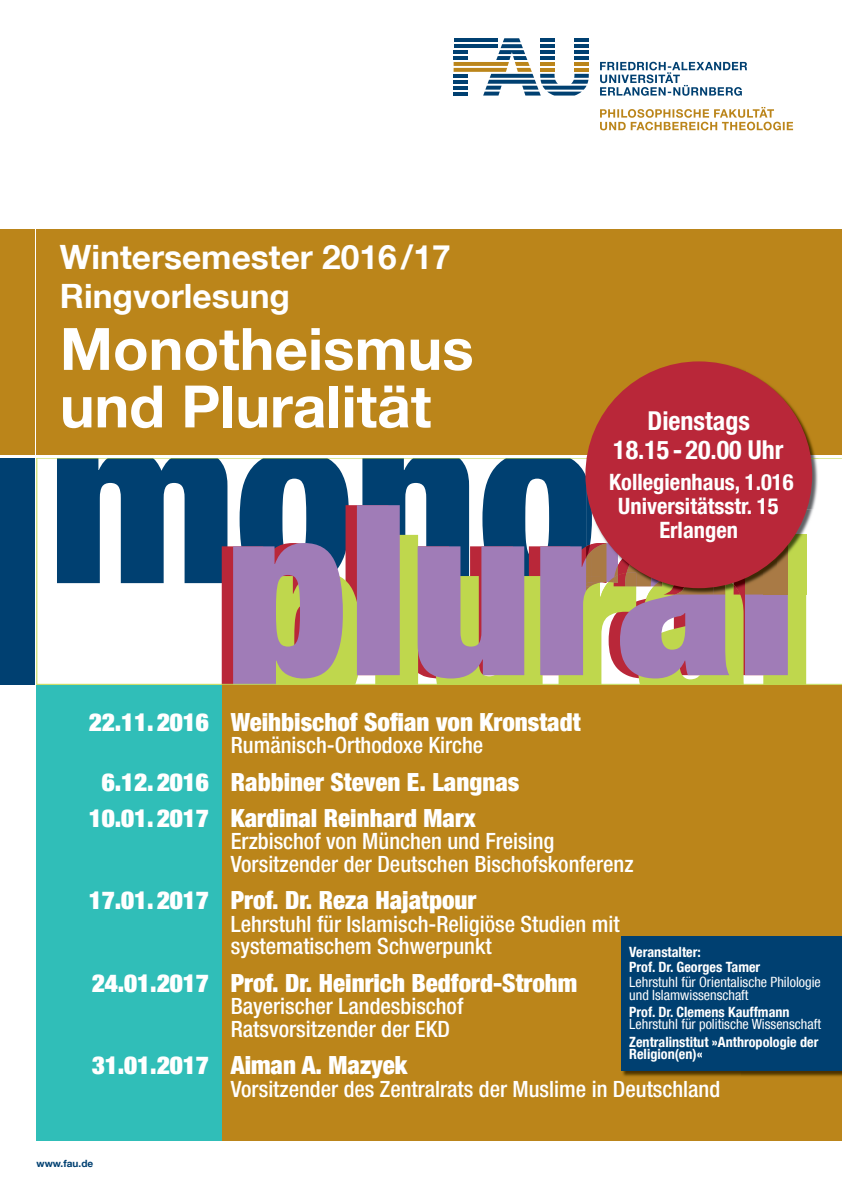
<style>
.page{position:relative;width:842px;height:1192px;background:#fff}
.page>*{position:absolute;margin:0;border:0;box-sizing:border-box;transform-origin:0 0}
.t1{font:900 condensed 238.05px "Helvetica Neue LT Com";color:#004071}
.t2{font:700 58.5px/57.5px "Helvetica Neue LT Com";color:#fff}
.t3{font:700 33.5px/39px "Helvetica Neue LT Com";color:#fff}
.t4{font:700 condensed 26px/29px "Helvetica Neue LT Com";color:#fff;text-align:center}
.t5{font:900 condensed 25px/36.1px "Helvetica Neue LT Com";color:#fff}
.t6{font:500 condensed 22.5px/22.5px "Helvetica Neue LT Com";color:#fff}
.t7{font:700 condensed 22.5px/24px "Helvetica Neue LT Com";color:#fff;text-align:center}
.t8{font:700 condensed 14.15px/14.9px "Helvetica Neue LT Com";color:#fff}
.t9{font:condensed 14.15px/12.2px "Helvetica Neue LT Com";color:#fff}
.t10{font:700 10px "Helvetica Neue LT Com";letter-spacing:.005em;color:#004071}
.s1{font-style:inherit}
</style>
<div class="page">
<div style="left:37px;top:456px;width:805px;height:685px;background:#bb851a"></div>
<div style="left:37px;top:678px;width:185px;height:463px;background:#30beb8"></div>
<svg style="left:36px;top:458px;width:806px;height:227px;background:#d6c9cb"></svg>
<div style="left:0;top:228px;width:34px;height:228px;background:#bb851a"></div>
<div style="left:0;top:456px;width:34px;height:229px;background:#004071"></div>
<div style="left:37px;top:228px;width:805px;height:228px;background:#bb851a"></div>
<hr style="left:0;top:455px;width:842px;height:3px;background:#fff">
<svg style="left:600px;top:62px;width:147px;height:34px"></svg>
<svg style="left:454px;top:38px;width:135px;height:58px"></svg>
<svg style="left:600px;top:107px;width:193px;height:23px"></svg>
<img style="left:807px;top:459px;width:11px;height:50px">
<img style="left:795px;top:509px;width:23px;height:34px">
<img style="left:806px;top:543px;width:12px;height:52px">
<img style="left:586px;top:493px;width:6px;height:51px">
<img style="left:592px;top:515px;width:171px;height:80px">
<img style="left:586px;top:544px;width:6px;height:6px">
<img style="left:763px;top:535px;width:43px;height:60px">
<img style="left:725px;top:582px;width:9px;height:13px">
<svg style="left:734px;top:584px;width:6px;height:11px"></svg>
<img style="left:626px;top:562px;width:15px;height:11px">
<img style="left:592px;top:543px;width:26px;height:30px">
<img style="left:586px;top:550px;width:6px;height:23px">
<img style="left:626px;top:573px;width:88px;height:22px">
<svg style="left:586px;top:573px;width:40px;height:22px"></svg>
<svg style="left:654px;top:579px;width:19px;height:7px"></svg>
<img style="left:726px;top:364px;width:92px;height:95px">
<div style="left:585px;top:361px;width:227px;height:227px;background:#b92739;border-radius:50%"></div>
<img style="left:622px;top:1071px;width:220px;height:6px">
<div style="left:621px;top:936px;width:221px;height:135px;background:#004071"></div>
<h3 class="t3" style="left:60px;top:237px;width:392px">Wintersemester 2016 /17<br>Ringvorlesung</h3>
<h2 class="t2" style="left:60px;top:319px;width:415px">Monotheismus und Pluralität</h2>
<h1 class="t1" style="left:50px;top:356px;width:549px">mono</h1>
<p class="t4" style="left:613px;top:407px;width:172px">Dienstags<br>18.15 - 20.00 Uhr</p>
<p class="t7" style="left:609px;top:470px;width:186px">Kollegienhaus, 1.016<br>Universitätsstr. 15<br>Erlangen</p>
<p class="t5" style="left:89px;top:704px;width:493px"><span class="s1">22.11. 2016</span> Weihbischof Sofian von Kronstadt</p>
<p class="t6" style="left:231px;top:734px;width:254px">Rumänisch-Orthodoxe Kirche</p>
<p class="t5" style="left:89px;top:764px;width:432px;text-indent:13px"><span class="s1">6.12. 2016</span> Rabbiner Steven E. Langnas<br><span class="s1">10.01. 2017</span> Kardinal Reinhard Marx</p>
<p class="t6" style="left:231px;top:830px;width:404px">Erzbischof von München und Freising<br>Vorsitzender der Deutschen Bischofskonferenz</p>
<p class="t5" style="left:89px;top:882px;width:389px"><span class="s1">17.01. 2017</span> Prof. Dr. Reza Hajatpour</p>
<p class="t6" style="left:231px;top:912px;width:390px">Lehrstuhl für Islamisch-Religiöse Studien mit systematischem Schwerpunkt</p>
<p class="t5" style="left:92px;top:965px;width:487px"><span class="s1">24.01.2017</span> Prof. Dr. Heinrich Bedford-Strohm</p>
<p class="t6" style="left:231px;top:995px;width:234px">Bayerischer Landesbischof<br>Ratsvorsitzender der EKD</p>
<p class="t5" style="left:92px;top:1047px;width:317px"><span class="s1">31.01.2017</span> Aiman A. Mazyek</p>
<p class="t6" style="left:231px;top:1077px;width:491px">Vorsitzender des Zentralrats der Muslime in Deutschland</p>
<p class="t8" style="left:629px;top:945px;width:133px">Veranstalter:<br>Prof. Dr. Georges Tamer</p>
<p class="t9" style="left:629px;top:976px;width:193px">Lehrstuhl für Orientalische Philologie und Islamwissenschaft</p>
<p class="t8" style="left:629px;top:1005px;width:162px">Prof. Dr. Clemens Kauffmann</p>
<p class="t9" style="left:629px;top:1018px;width:193px">Lehrstuhl für politische Wissenschaft</p>
<p class="t8" style="left:629px;top:1036px;width:191px;line-height:12.2px">Zentralinstitut »Anthropologie der<br>Religion(en)«</p>
<p class="t10" style="left:37px;top:1157px;width:58px">www.fau.de</p>
</div>
